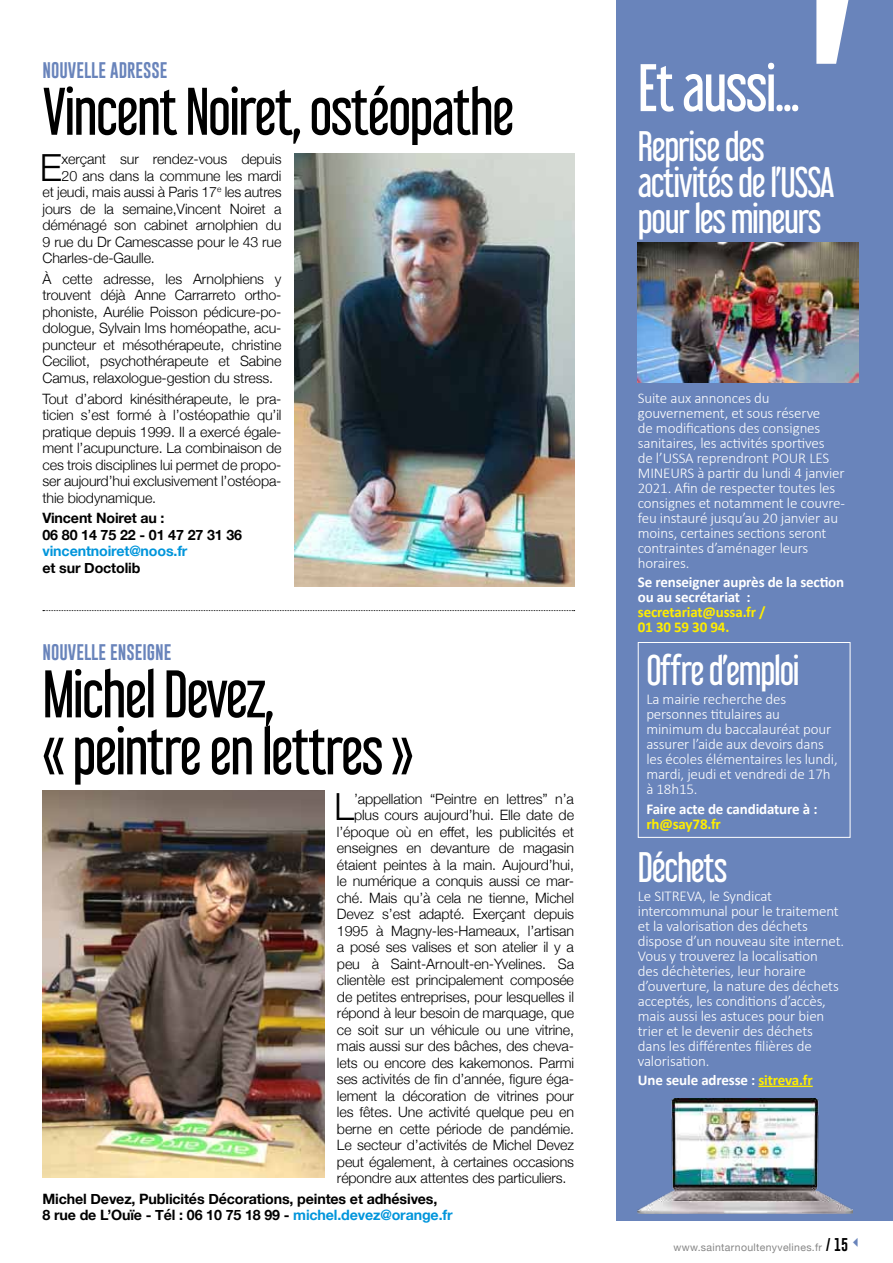
<style>
.page{position:relative;width:893px;height:1263px;background:#fff}
.page>*{position:absolute;margin:0;border:0;box-sizing:border-box;transform-origin:0 0}
.t1{font:60px/57px "Libel Suit Rg";letter-spacing:-.03em;color:#000}
.t2{font:60px "Libel Suit Rg";letter-spacing:-.03em;color:#fff}
.t3{font:37.5px/36px "Libel Suit Rg";letter-spacing:-.035em;color:#fff}
.t4{font:300 37.35px "Helvetica Neue";color:#000}
.t5{font:16.5px "Gobold";color:#6984bb}
.t6{font:300 15px/15px "Calibri";letter-spacing:-.01em;color:#fff}
.t7{font:700 15px/15px "Calibri";letter-spacing:-.01em;color:#fff}
.t8{font:700 15px/15px "Calibri";letter-spacing:-.01em;color:#ffed00}
.t9{font:300 14.25px/16.5px "Helvetica Neue";letter-spacing:-.01em;color:#000;text-align:justify}
.t10{font:700 14.25px/16.5px "Helvetica Neue";letter-spacing:-.01em;color:#000}
.t11{font:700 14.25px "Helvetica Neue";letter-spacing:-.01em;color:#0095db}
.t12{font:10.5px "Helvetica Neue";letter-spacing:.03em;color:#878787}
.s1{color:#0095db}
.s2{color:#ffed00}
.s3{font-family:"Gobold";font-size:13.5px;color:#000}
.s4{font-family:"Arrows";font-size:24px;color:#6984bb}
</style>
<div class="page">
<img style="left:43px;top:791px;width:281px;height:387px">
<div style="left:617px;top:0;width:276px;height:1220px;background:#6984bb"></div>
<svg style="left:816px;top:0;width:32px;height:64px"></svg>
<hr style="left:758px;top:1086px;width:55px;height:1px;background:#ffed00">
<img style="left:294px;top:153px;width:280px;height:434px">
<svg style="left:43px;top:610px;width:532px;height:1px"></svg>
<img style="left:638px;top:1098px;width:214px;height:115px">
<img style="left:638px;top:242px;width:221px;height:141px">
<div style="left:638px;top:642px;width:212px;height:196px;border:1px solid #fff"></div>
<p class="t5" style="left:43px;top:59px;width:126px">NOUVELLE ADRESSE</p>
<h1 class="t1" style="left:43px;top:76px;width:473px">Vincent Noiret, ostéopathe</h1>
<h3 class="t4" style="left:40px;top:137px;width:24px">E</h3>
<p class="t9" style="left:62px;top:150px;width:221px">xerçant sur rendez-vous depuis</p>
<p class="t9" style="left:62px;top:166px;width:221px">20 ans dans la commune les mardi</p>
<p class="t9" style="left:43px;top:183px;width:241px">et jeudi, mais aussi à Paris 17<sup>e</sup> les autres</p>
<p class="t9" style="left:43px;top:199px;width:241px">jours de la semaine,Vincent Noiret a</p>
<p class="t9" style="left:43px;top:216px;width:241px">déménagé son cabinet arnolphien du</p>
<p class="t9" style="left:43px;top:232px;width:241px">9 rue du Dr Camescasse pour le 43 rue</p>
<p class="t9" style="left:43px;top:249px;width:114px">Charles-de-Gaulle.</p>
<p class="t9" style="left:43px;top:269px;width:241px">À cette adresse, les Arnolphiens y trouvent déjà Anne Carrarreto ortho&shy;phoniste, Aurélie Poisson pédicure-po&shy;dologue, Sylvain Ims homéopathe, acu&shy;puncteur et mésothérapeute, christine Ceciliot, psychothérapeute et Sabine Camus, relaxologue-gestion du stress.</p>
<p class="t9" style="left:43px;top:389px;width:241px">Tout d’abord kinésithérapeute, le pra&shy;ticien s’est formé à l’ostéopathie qu’il pratique depuis 1999. Il a exercé égale&shy;ment l’acupuncture. La combinaison de ces trois disciplines lui permet de propo&shy;ser aujourd’hui exclusivement l’ostéopa&shy;thie biodynamique.</p>
<p class="t10" style="left:43px;top:510px;width:201px">Vincent Noiret au :<br>06 80 14 75 22 - 01 47 27 31 36</p>
<p class="t11" style="left:43px;top:540px;width:146px">vincentnoiret@noos.fr</p>
<p class="t10" style="left:43px;top:560px;width:99px">et sur Doctolib</p>
<p class="t5" style="left:43px;top:642px;width:130px">NOUVELLE ENSEIGNE</p>
<h1 class="t1" style="left:43px;top:659px;width:372px">Michel Devez,<br>« peintre en lettres »</h1>
<h3 class="t4" style="left:334px;top:777px;width:22px">L</h3>
<p class="t9" style="left:354px;top:789px;width:222px">’appellation “Peintre en lettres” n’a</p>
<p class="t9" style="left:354px;top:806px;width:222px">plus cours aujourd’hui. Elle date de</p>
<p class="t9" style="left:337px;top:822px;width:239px">l’époque où en effet, les publicités et</p>
<p class="t9" style="left:337px;top:839px;width:239px">enseignes en devanture de magasin</p>
<p class="t9" style="left:337px;top:855px;width:239px">étaient peintes à la main. Aujourd’hui,</p>
<p class="t9" style="left:337px;top:872px;width:239px">le numérique a conquis aussi ce mar-</p>
<p class="t9" style="left:337px;top:888px;width:239px">ché. Mais qu’à cela ne tienne, Michel</p>
<p class="t9" style="left:337px;top:905px;width:239px">Devez s’est adapté. Exerçant depuis</p>
<p class="t9" style="left:337px;top:921px;width:239px">1995 à Magny-les-Hameaux, l’artisan</p>
<p class="t9" style="left:337px;top:938px;width:239px">a posé ses valises et son atelier il y a</p>
<p class="t9" style="left:337px;top:954px;width:239px">peu à Saint-Arnoult-en-Yvelines. Sa</p>
<p class="t9" style="left:337px;top:971px;width:239px">clientèle est principalement composée</p>
<p class="t9" style="left:337px;top:987px;width:239px">de petites entreprises, pour lesquelles il</p>
<p class="t9" style="left:337px;top:1004px;width:239px">répond à leur besoin de marquage, que</p>
<p class="t9" style="left:337px;top:1020px;width:239px">ce soit sur un véhicule ou une vitrine,</p>
<p class="t9" style="left:337px;top:1037px;width:239px">mais aussi sur des bâches, des cheva-</p>
<p class="t9" style="left:337px;top:1053px;width:239px">lets ou encore des kakemonos. Parmi</p>
<p class="t9" style="left:337px;top:1070px;width:239px">ses activités de fin d’année, figure éga-</p>
<p class="t9" style="left:337px;top:1086px;width:239px">lement la décoration de vitrines pour</p>
<p class="t9" style="left:337px;top:1103px;width:239px">les fêtes. Une activité quelque peu en</p>
<p class="t9" style="left:337px;top:1119px;width:239px">berne en cette période de pandémie.</p>
<p class="t9" style="left:337px;top:1136px;width:239px">Le secteur d’activités de Michel Devez</p>
<p class="t9" style="left:337px;top:1152px;width:239px">peut également, à certaines occasions</p>
<p class="t9" style="left:337px;top:1169px;width:231px">répondre aux attentes des particuliers.</p>
<p class="t10" style="left:43px;top:1191px;width:412px">Michel Devez, Publicités Décorations, peintes et adhésives,<br>8 rue de L’Ouïe - Tél : 06 10 75 18 99 - <span class="s1">michel.devez@orange.fr</span></p>
<h1 class="t2" style="left:638px;top:39px;width:164px">Et aussi...</h1>
<h2 class="t3" style="left:638px;top:125px;width:185px">Reprise des activités de l’ussa pour lesmineurs</h2>
<p class="t6" style="left:638px;top:389px;width:209px">Suite aux annonces du gouvernement, et sous réserve<br>de modifications des consignes sanitaires, les activités sportives<br>de l’USSA reprendront POUR LES<br>MINEURS à partir du lundi 4 janvier<br>2021. Afin de respecter toutes les consignes et notamment le couvre&shy;feu instauré jusqu’au 20 janvier au moins, certaines sections seront contraintes d’aménager leurs horaires.</p>
<p class="t7" style="left:638px;top:574px;width:208px">Se renseigner auprès de la section ou au secrétariat :</p>
<p class="t8" style="left:638px;top:604px;width:129px">secretariat@ussa.fr /<br>01 30 59 30 94.</p>
<h2 class="t3" style="left:646px;top:648px;width:155px">Offre d’emploi</h2>
<p class="t6" style="left:646px;top:691px;width:193px">La mairie recherche des personnes titulaires au minimum du baccalauréat pour assurer l’aide aux devoirs dans les écoles élémentaires les lundi, mardi, jeudi et vendredi de 17h à 18h15.</p>
<p class="t7" style="left:646px;top:801px;width:173px">Faire acte de candidature à :</p>
<p class="t8" style="left:646px;top:816px;width:76px">rh@say78.fr</p>
<h2 class="t3" style="left:638px;top:845px;width:91px">Déchets</h2>
<p class="t6" style="left:638px;top:887px;width:208px">Le SITREVA, le Syndicat intercommunal pour le traitement et la valorisation des déchets dispose d’un nouveau site internet.<br>Vous y trouverez la localisation<br>des déchèteries, leur horaire d’ouverture, la nature des déchets acceptés, les conditions d’accès, mais aussi les astuces pour bien trier et le devenir des déchets dans les différentes filières de valorisation.</p>
<p class="t7" style="left:638px;top:1072px;width:176px">Une seule adresse : <span class="s2">sitreva.fr</span></p>
<p class="t12" style="left:673px;top:1240px;width:187px">www.saintarnoultenyvelines.fr <span class="s3">/ 15</span> <span class="s4">r</span></p>
</div>
